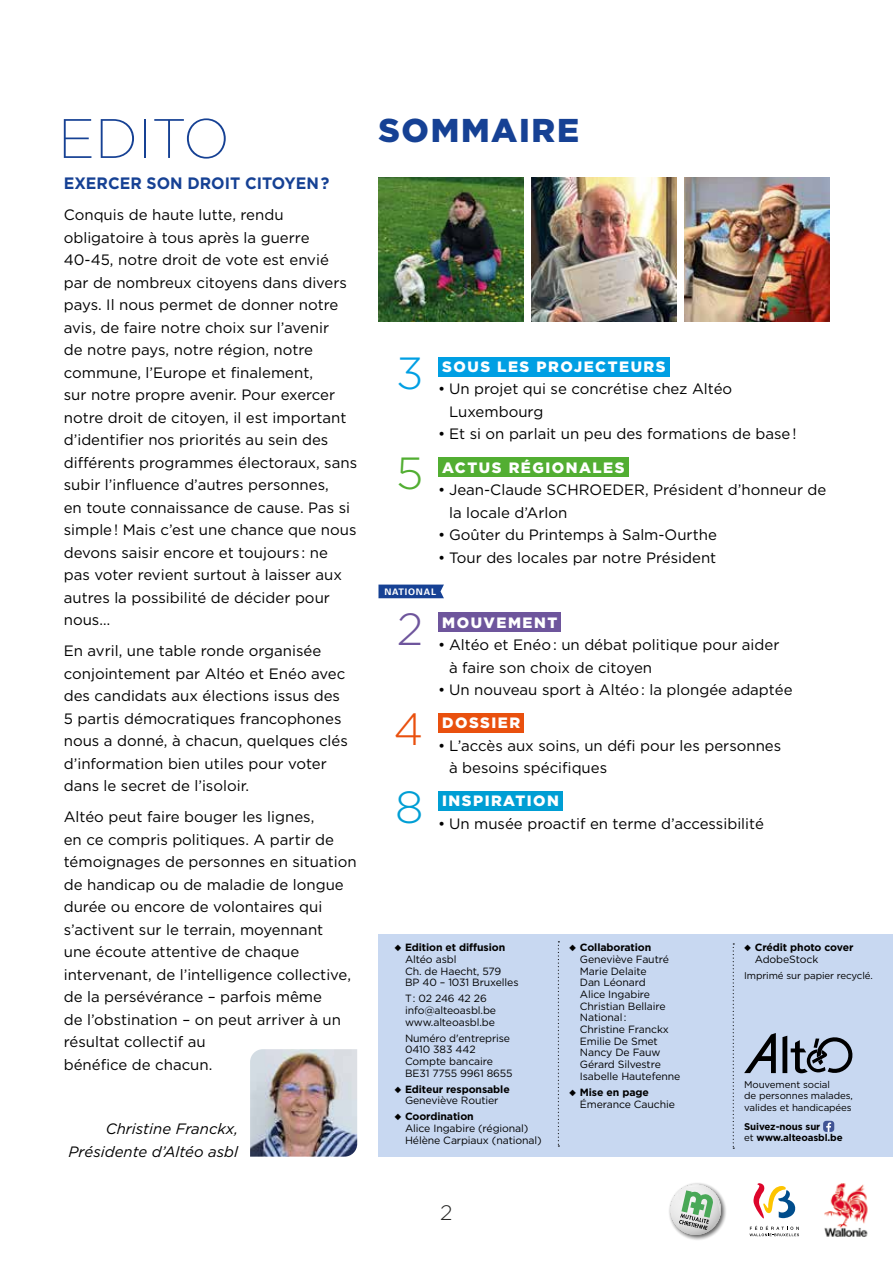
<style>
.page{position:relative;width:893px;height:1263px;background:#fff}
.page>*{position:absolute;margin:0;border:0;box-sizing:border-box;transform-origin:0 0}
.t1{font:200 55.5px "Gotham";color:#164194}
.t2{font:300 45px "Gotham";color:#009fe3}
.t3{font:300 45px "Gotham";color:#52ae32}
.t4{font:300 45px "Gotham";color:#6e559c}
.t5{font:300 45px "Gotham";color:#e9500e}
.t6{font:300 45px "Gotham";color:#009ed4}
.t7{font:900 33px "Gotham";letter-spacing:.05em;color:#164194}
.t8{font:300 21px "Gotham";color:#282827}
.t9{font:700 16.5px "Gotham";color:#164194;scale:.96 1}
.t10{font:15px/22.5px "Gotham";color:#000}
.t11{font:900 15px "Gotham";letter-spacing:.1em;color:#fff}
.t12{font:italic 15px/22.5px "Gotham";color:#000;text-align:right}
.t13{font:10.5px/11.7px "Gotham";letter-spacing:-.01em;color:#000}
.t14{font:700 10.5px/11.7px "Gotham";letter-spacing:-.01em;color:#000;text-align:center}
.t15{font:9.75px/11.2px "Gotham";letter-spacing:-.01em;color:#000}
.t16{font:700 9.75px/11.2px "Gotham";letter-spacing:-.01em;color:#000}
.t17{font:700 9px "Univers LT Std";letter-spacing:.09em;color:#fff}
.s1{font-weight:700}
.s2{font-weight:400}
</style>
<div class="page">
<div style="left:438px;top:357px;width:231px;height:19px;background:#009fe3"></div>
<div style="left:438px;top:458px;width:190px;height:19px;background:#52ae32"></div>
<div style="left:438px;top:613px;width:123px;height:19px;background:#6e559c"></div>
<div style="left:438px;top:713px;width:86px;height:19px;background:#e9500e"></div>
<div style="left:438px;top:792px;width:124px;height:19px;background:#009ed4"></div>
<svg style="left:669px;top:1183px;width:57px;height:57px"></svg>
<svg style="left:671px;top:1184px;width:50px;height:51px"></svg>
<svg style="left:750px;top:1226px;width:49px;height:10px"></svg>
<svg style="left:753px;top:1183px;width:43px;height:36px"></svg>
<img style="left:824px;top:1183px;width:44px;height:54px">
<svg style="left:378px;top:585px;width:66px;height:13px"></svg>
<img style="left:378px;top:177px;width:145px;height:145px">
<img style="left:685px;top:177px;width:144px;height:145px">
<img style="left:531px;top:177px;width:145px;height:145px">
<img style="left:250px;top:1049px;width:107px;height:108px">
<div style="left:378px;top:934px;width:514px;height:223px;background:#c8d8f1"></div>
<svg style="left:558px;top:941px;width:1px;height:205px"></svg>
<svg style="left:733px;top:943px;width:1px;height:206px"></svg>
<div style="left:823px;top:1121px;width:11px;height:11px;background:#3f5394;border-radius:3px"></div>
<svg style="left:826px;top:1122px;width:5px;height:10px"></svg>
<svg style="left:782px;top:1036px;width:71px;height:38px"></svg>
<svg style="left:744px;top:1033px;width:32px;height:40px"></svg>
<h1 class="t1" style="left:58px;top:104px;width:173px">EDITO</h1>
<h3 class="t7" style="left:378px;top:108px;width:202px">SOMMAIRE</h3>
<p class="t9" style="left:64px;top:172px;width:278px">EXERCER SON DROIT CITOYEN ?</p>
<p class="t10" style="left:64px;top:203px;width:295px">Conquis de haute lutte, rendu obligatoire à tous après la guerre 40-45, notre droit de vote est envié par de nombreux citoyens dans divers pays. Il nous permet de donner notre avis, de faire notre choix sur l’avenir<br>de notre pays, notre région, notre commune, l’Europe et finalement,<br>sur notre propre avenir. Pour exercer notre droit de citoyen, il est important d’identifier nos priorités au sein des différents programmes électoraux, sans subir l’influence d’autres personnes,<br>en toute connaissance de cause. Pas si simple ! Mais c’est une chance que nous devons saisir encore et toujours : ne pas voter revient surtout à laisser aux autres la possibilité de décider pour nous…</p>
<p class="t10" style="left:64px;top:639px;width:286px">En avril, une table ronde organisée conjointement par Altéo et Enéo avec des candidats aux élections issus des 5 partis démocratiques francophones nous a donné, à chacun, quelques clés d’information bien utiles pour voter dans le secret de l’isoloir.</p>
<p class="t10" style="left:64px;top:805px;width:294px">Altéo peut faire bouger les lignes,<br>en ce compris politiques. A partir de témoignages de personnes en situation de handicap ou de maladie de longue durée ou encore de volontaires qui s’activent sur le terrain, moyennant<br>une écoute attentive de chaque intervenant, de l’intelligence collective, de la persévérance – parfois même<br>de l’obstination – on peut arriver à un résultat collectif au<br>bénéfice de chacun.</p>
<p class="t12" style="left:69px;top:1117px;width:171px">Christine Franckx,<br>Présidente d’Altéo asbl</p>
<h2 class="t2" style="left:396px;top:344px;width:29px">3</h2>
<h2 class="t3" style="left:396px;top:445px;width:29px">5</h2>
<p class="t11" style="left:442px;top:356px;width:225px">SOUS LES PROJECTEURS</p>
<p class="t10" style="left:449px;top:378px;width:285px;text-indent:-11px">• Un projet qui se concrétise chez Altéo<br>Luxembourg</p>
<p class="t10" style="left:438px;top:423px;width:360px">• Et si on parlait un peu des formations de base !</p>
<p class="t11" style="left:442px;top:457px;width:184px">ACTUS RÉGIONALES</p>
<p class="t10" style="left:449px;top:478px;width:379px;text-indent:-11px">• Jean-Claude SCHROEDER, Président d’honneur de la locale d’Arlon</p>
<p class="t10" style="left:438px;top:523px;width:280px">• Goûter du Printemps à Salm-Ourthe</p>
<p class="t10" style="left:438px;top:546px;width:280px">• Tour des locales par notre Président</p>
<p class="t17" style="left:384px;top:586px;width:53px">NATIONAL</p>
<h2 class="t4" style="left:397px;top:600px;width:28px">2</h2>
<h2 class="t5" style="left:394px;top:701px;width:31px">4</h2>
<h2 class="t6" style="left:395px;top:779px;width:30px">8</h2>
<p class="t11" style="left:442px;top:612px;width:116px">MOUVEMENT</p>
<p class="t10" style="left:449px;top:633px;width:332px;text-indent:-11px">• Altéo et Enéo : un débat politique pour aider à faire son choix de citoyen</p>
<p class="t10" style="left:438px;top:678px;width:356px">• Un nouveau sport à Altéo : la plongée adaptée</p>
<p class="t11" style="left:442px;top:713px;width:79px">DOSSIER</p>
<p class="t10" style="left:449px;top:734px;width:334px;text-indent:-11px">• L’accès aux soins, un défi pour les personnes à besoins spécifiques</p>
<p class="t11" style="left:442px;top:791px;width:118px">INSPIRATION</p>
<p class="t10" style="left:438px;top:812px;width:327px">• Un musée proactif en terme d’accessibilité</p>
<p class="t13" style="left:405px;top:941px;width:115px;text-indent:-11px">◆ <span class="s1">Edition et diffusion<br></span>Altéo asbl<br>Ch. de Haecht, 579<br>BP 40 – 1031 Bruxelles</p>
<p class="t13" style="left:405px;top:992px;width:93px">T : 02 246 42 26 info@alteoasbl.be www.alteoasbl.be</p>
<p class="t13" style="left:405px;top:1032px;width:109px">Numéro d'entreprise<br>0410 383 442<br>Compte bancaire<br>BE31 7755 9961 8655</p>
<p class="t14" style="left:394px;top:1083px;width:117px">◆ Editeur responsable<br><span class="s2">Geneviève Routier</span></p>
<p class="t13" style="left:405px;top:1110px;width:138px;text-indent:-11px">◆ <span class="s1">Coordination<br></span>Alice Ingabire (régional)<br>Hélène Carpiaux (national)</p>
<h3 class="t8" style="left:440px;top:1199px;width:14px">2</h3>
<p class="t13" style="left:580px;top:941px;width:102px;text-indent:-11px">◆ <span class="s1">Collaboration<br></span>Geneviève Fautré<br>Marie Delaite<br>Dan Léonard<br>Alice Ingabire<br>Christian Bellaire<br>National :<br>Christine Franckx<br>Emilie De Smet<br>Nancy De Fauw<br>Gérard Silvestre<br>Isabelle Hautefenne</p>
<p class="t13" style="left:580px;top:1086px;width:97px;text-indent:-11px">◆ <span class="s1">Mise en page<br></span>Émerance Cauchie</p>
<p class="t14" style="left:755px;top:941px;width:100px;text-align:left;text-indent:-11px">◆ Crédit photo cover<br><span class="s2">AdobeStock</span></p>
<p class="t15" style="left:744px;top:969px;width:130px">Imprimé sur papier recyclé.</p>
<p class="t15" style="left:744px;top:1079px;width:110px">Mouvement social<br>de personnes malades, valides et handicapées</p>
<p class="t16" style="left:744px;top:1121px;width:100px">Suivez-nous sur<br><span class="s2">et</span> www.alteoasbl.be</p>
</div>
